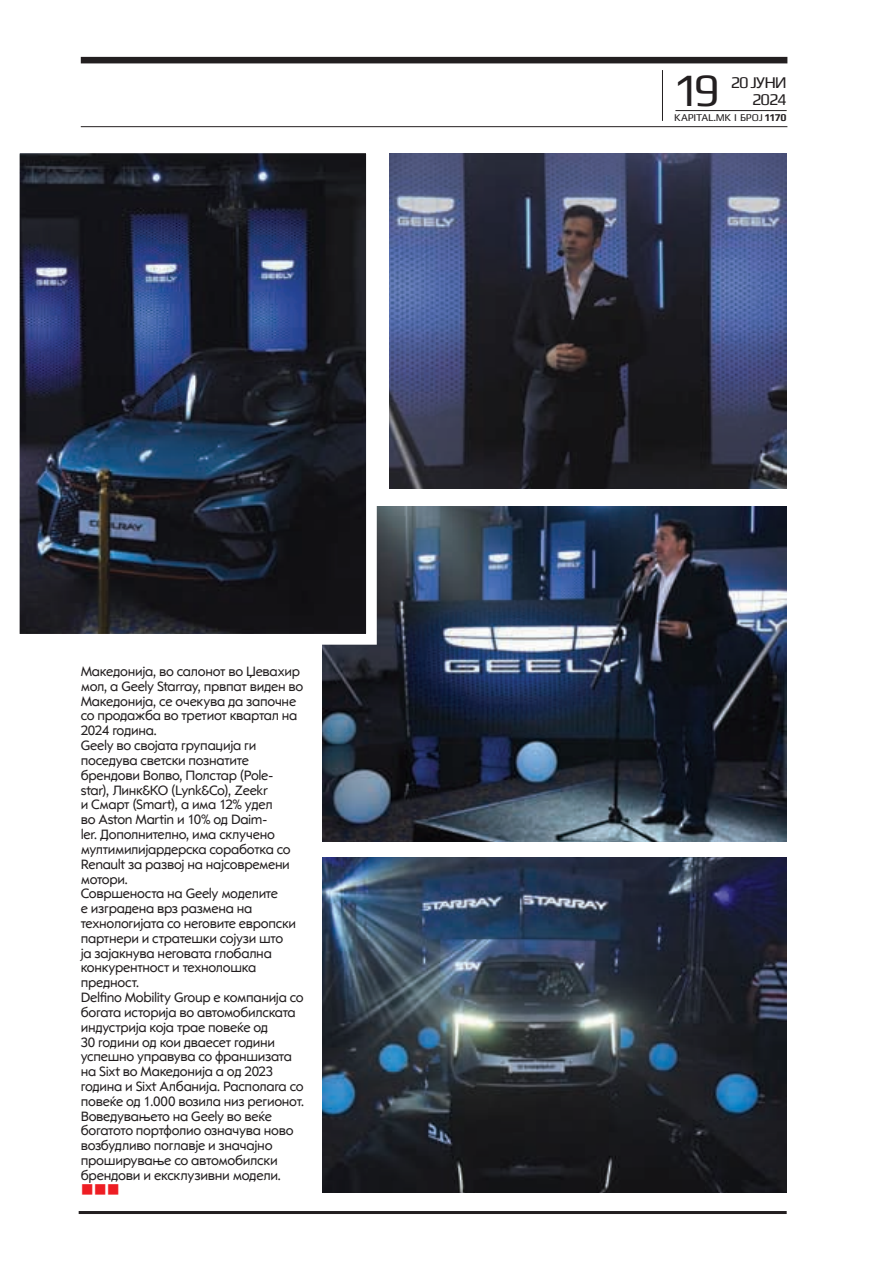
<style>
.page{position:relative;width:893px;height:1280px;background:#fff}
.page>*{position:absolute;margin:0;border:0;box-sizing:border-box;transform-origin:0 0}
.t1{font:46.5px "Play";color:#231f20}
.TEKST-OPEL{font:18px "Wingdings";color:#ee1d23}
.t2{font:16.5px "Play";letter-spacing:-.065em;color:#231f20}
.TEKST-OPEL-2{font:14.25px/14.9px "Opel Sans";letter-spacing:-.02em;color:#231f20;scale:.96 1}
.t3{font:10.5px "Play";letter-spacing:-.015em;color:#231f20}
.s1{font-weight:700}
</style>
<div class="page">
<div style="left:81px;top:57px;width:706px;height:6px;background:#231f20"></div>
<hr style="left:81px;top:126px;width:706px;height:1px;background:#231f20">
<hr style="left:79px;top:1211px;width:708px;height:3px;background:#231f20">
<hr style="left:675px;top:110px;width:112px;height:1px;background:#231f20">
<hr style="left:662px;top:70px;width:1px;height:51px;background:#231f20">
<img style="left:322px;top:506px;width:464px;height:335px">
<img style="left:390px;top:153px;width:396px;height:335px">
<img style="left:322px;top:858px;width:464px;height:335px">
<img style="left:21px;top:154px;width:344px;height:479px">
<div style="left:9px;top:142px;width:368px;height:503px;border:11px solid #fff"></div>
<p class="TEKST-OPEL-2" style="left:81px;top:664px;width:233px">Македонија, во салонот во Џевахир мол, а Geely Starray, првпат виден во<br>Македонија, се очекува да започне со продажба во третиот квартал на<br>2024 година.</p>
<p class="TEKST-OPEL-2" style="left:81px;top:738px;width:220px">Geely во својата групација ги поседува светски познатите брендови Волво, Полстар (Pole&shy;star), Линк&amp;КО (Lynk&amp;Co), Zeekr<br>и Смарт (Smart), а има 12% удел во Aston Martin и 10% од Daim-<br>ler. Дополнително, има склучено мултимилијардерска соработка со<br>Renault за развој на најсовремени мотори.</p>
<p class="TEKST-OPEL-2" style="left:81px;top:886px;width:226px">Совршеноста на Geely моделите<br>е изградена врз размена на технологијата со неговите европски партнери и стратешки сојузи што ја зајакнува неговата глобална конкурентност и технолошка предност.</p>
<p class="TEKST-OPEL-2" style="left:81px;top:990px;width:235px">Delfino Mobility Group е компанија со богата историја во автомобилската индустрија која трае повеќе од<br>30 години од кои дваесет години успешно управува со франшизата на Sixt во Македонија а од 2023 година и Sixt Албанија. Располага со повеќе од 1.000 возила низ регионот.<br>Воведувањето на Geely во веќе богатото портфолио означува ново возбудливо поглавје и значајно проширување со автомобилски брендови и ексклузивни модели.</p>
<p class="TEKST-OPEL" style="left:81px;top:1180px;width:41px">■■■</p>
<h1 class="t1" style="left:673px;top:62px;width:49px">19</h1>
<p class="t2" style="left:731px;top:73px;width:57px">20 ЈУНИ</p>
<p class="t2" style="left:752px;top:90px;width:36px">2024</p>
<p class="t3" style="left:674px;top:111px;width:114px">KAPITAL.MK I БРОЈ <span class="s1">1170</span></p>
</div>
